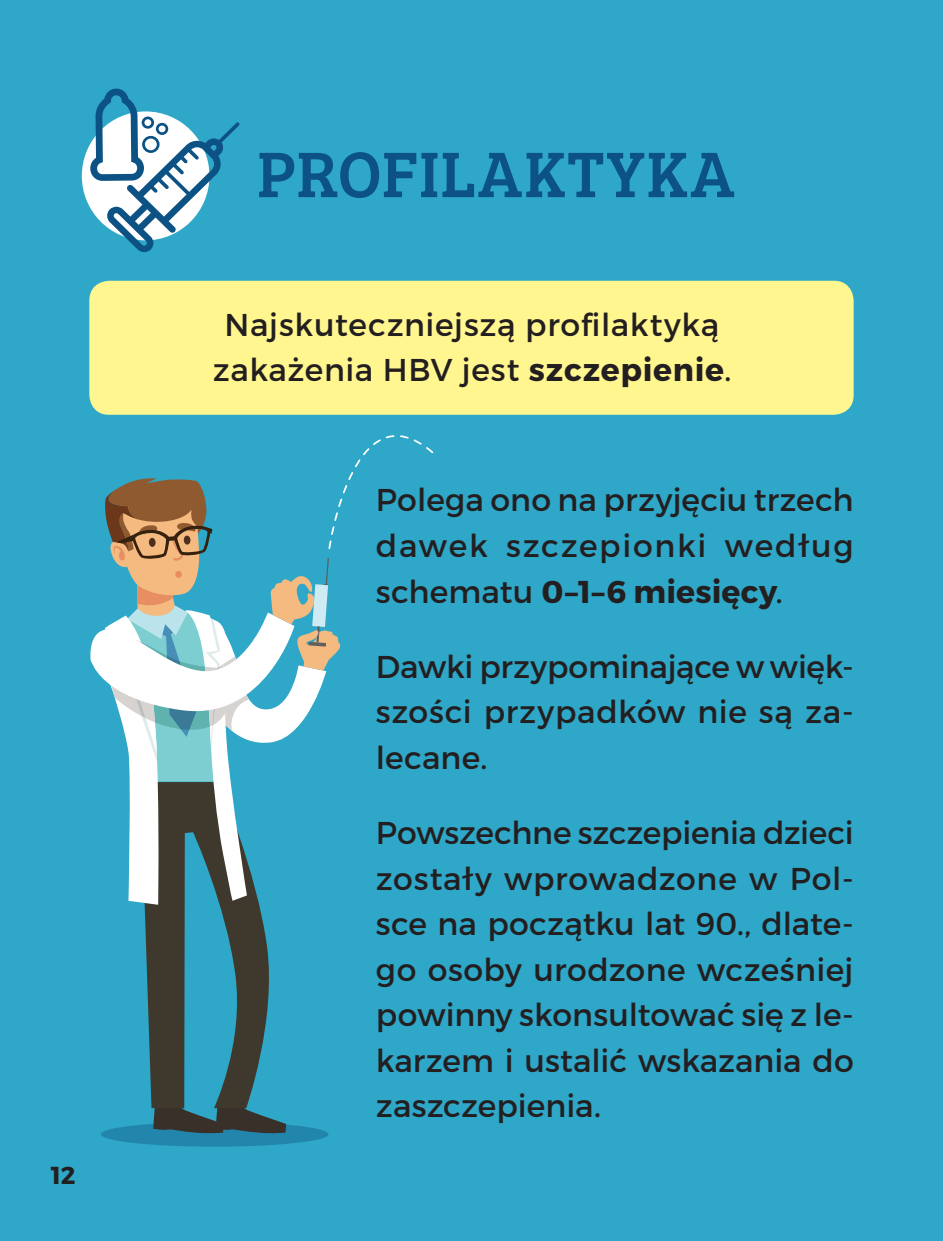
<style>
.page{position:relative;width:943px;height:1241px;background:#fff}
.page>*{position:absolute;margin:0;border:0;box-sizing:border-box;transform-origin:0 0}
.t1{font:66.5px "Bree Serif";letter-spacing:.03em;color:#0c5284}
.t2{font:31.5px/45.5px "Montserrat";letter-spacing:.01em;color:#231f20;text-align:justify}
.t3{font:700 24.5px "Montserrat";color:#231f20}
.s1{font-weight:700}
</style>
<div class="page">
<div style="left:0;top:0;width:943px;height:1240px;background:#2ea7c8"></div>
<div style="left:89px;top:281px;width:764px;height:134px;background:#fff690;border-radius:20px"></div>
<hr style="left:942px;top:0;width:1px;height:1240px;background:#fff690">
<div style="left:82px;top:111px;width:127px;height:129px;background:#fff;border-radius:50%"></div>
<svg style="left:90px;top:89px;width:150px;height:163px"></svg>
<div style="left:101px;top:1121px;width:227px;height:25px;background:#2286ac;border-radius:50%"></div>
<svg style="left:89px;top:384px;width:346px;height:749px"></svg>
<p class="t3" style="left:51px;top:1159px;width:26px">12</p>
<h1 class="t1" style="left:257px;top:125px;width:479px">PROFILAKTYKA</h1>
<p class="t2" style="left:213px;top:302px;width:520px;text-align:center">Najskuteczniejszą profilaktyką zakażenia HBV jest <span class="s1">szczepienie</span>.</p>
<p class="t2" style="left:376px;top:477px;width:479px">Polega ono na przyjęciu trzech dawek szczepionki według schematu <span class="s1">0–1–6 miesięcy</span>.</p>
<p class="t2" style="left:376px;top:643px;width:479px">Dawki przypominające w więk&shy;szości przypadków nie są za&shy;lecane.</p>
<p class="t2" style="left:376px;top:810px;width:479px">Powszechne szczepienia dzieci zostały wprowadzone w Pol&shy;sce na początku lat 90., dlate&shy;go osoby urodzone wcześniej powinny skonsultować się z le&shy;karzem i ustalić wskazania do zaszczepienia.</p>
</div>
